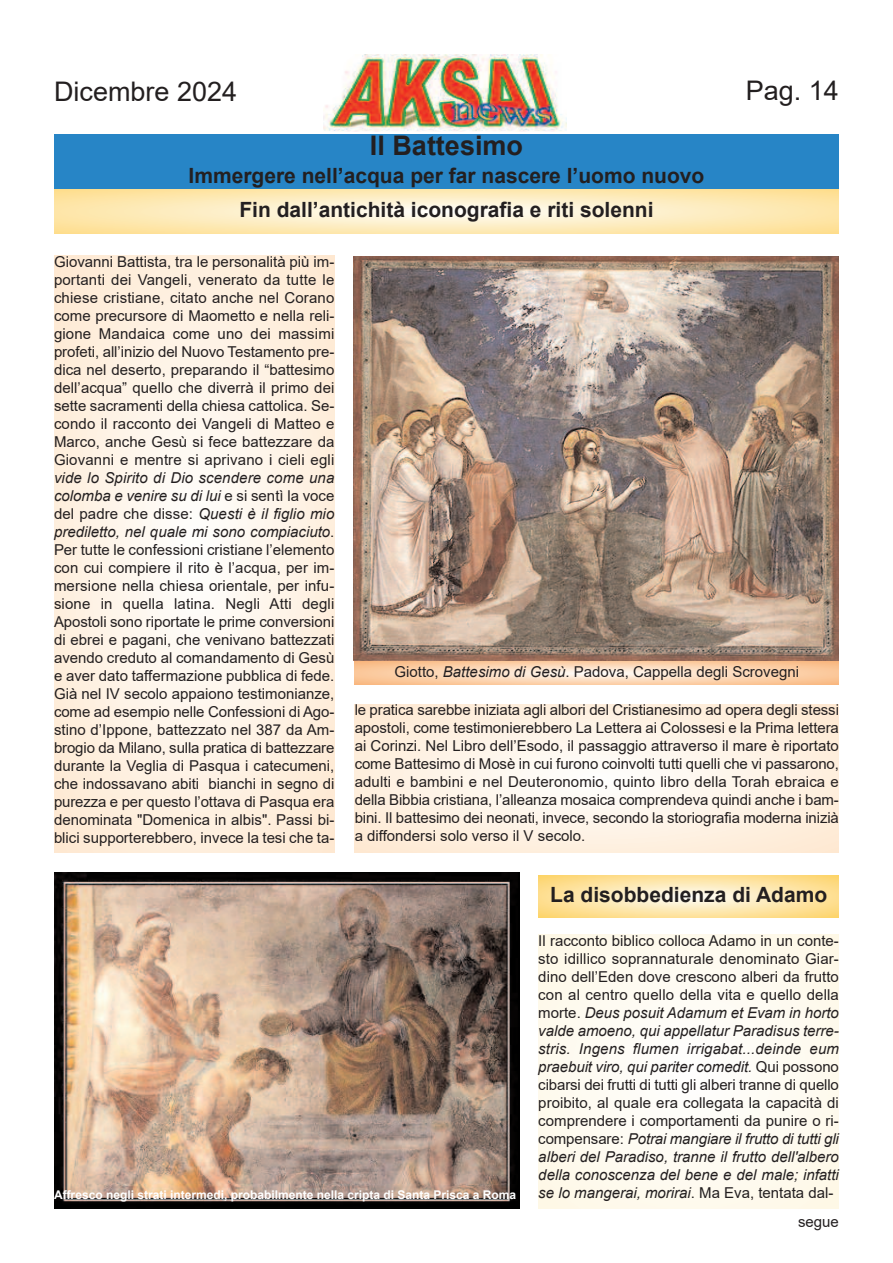
<style>
.page{position:relative;width:893px;height:1263px;background:#fff}
.page>*{position:absolute;margin:0;border:0;box-sizing:border-box;transform-origin:0 0}
.t1{font:27px "Arial";color:#231f20}
.t2{font:700 27px "Arial";color:#231f20}
.t3{font:700 21px "Arial";color:#231f20}
.t4{font:15px/18px "Arial";color:#231f20;text-align:justify}
.t5{font:italic 15px "Arial";color:#231f20}
.t6{font:700 12px "Arial";color:#fff}
.s1{font-style:italic}
.s2{font-style:normal}
</style>
<div class="page">
<img style="left:323px;top:54px;width:244px;height:78px">
<div style="left:54px;top:134px;width:785px;height:54px;background:#2785c6"></div>
<svg style="left:54px;top:256px;width:280px;height:597px"></svg>
<svg style="left:355px;top:704px;width:484px;height:149px"></svg>
<img style="left:354px;top:256px;width:485px;height:405px">
<svg style="left:355px;top:662px;width:484px;height:22px"></svg>
<svg style="left:54px;top:189px;width:785px;height:44px"></svg>
<img style="left:54px;top:872px;width:466px;height:337px">
<div style="left:538px;top:934px;width:301px;height:275px;background:#fefaf0"></div>
<svg style="left:538px;top:875px;width:301px;height:42px"></svg>
<h1 class="t1" style="left:54px;top:76px;width:185px">Dicembre 2024</h1>
<h1 class="t1" style="left:746px;top:76px;width:95px">Pag. 14</h1>
<h1 class="t2" style="left:370px;top:130px;width:155px">Il Battesimo</h1>
<h2 class="t3" style="left:189px;top:164px;width:517px">Immergere nell’acqua per far nascere l’uomo nuovo</h2>
<h2 class="t3" style="left:239px;top:198px;width:416px">Fin dall’antichità iconografia e riti solenni</h2>
<p class="t4" style="left:54px;top:252px;width:282px">Giovanni Battista, tra le personalità più im&shy;portanti dei Vangeli, venerato da tutte le chiese cristiane, citato anche nel Corano come precursore di Maometto e nella reli&shy;gione Mandaica come uno dei massimi profeti, all’inizio del Nuovo Testamento pre&shy;dica nel deserto, preparando il “battesimo dell’acqua” quello che diverrà il primo dei sette sacramenti della chiesa cattolica. Se&shy;condo il racconto dei Vangeli di Matteo e Marco, anche Gesù si fece battezzare da Giovanni e mentre si aprivano i cieli egli</p>
<p class="t4" style="left:54px;top:468px;width:282px"><span class="s1">vide lo Spirito di Dio scendere come una colomba e venire su di lui</span> e si sentì la voce del padre che disse: <span class="s1">Questi è il figlio mio prediletto, nel quale mi sono compiaciuto</span>.<br>Per tutte le confessioni cristiane l’elemento con cui compiere il rito è l’acqua, per im&shy;mersione nella chiesa orientale, per infu&shy;sione in quella latina. Negli Atti degli Apostoli sono riportate le prime conversioni di ebrei e pagani, che venivano battezzati avendo creduto al comandamento di Gesù e aver dato taffermazione pubblica di fede.<br>Già nel IV secolo appaiono testimonianze, come ad esempio nelle Confessioni di Ago&shy;stino d’Ippone, battezzato nel 387 da Am&shy;brogio da Milano, sulla pratica di battezzare durante la Veglia di Pasqua i catecumeni, che indossavano abiti bianchi in segno di purezza e per questo l’ottava di Pasqua era denominata "Domenica in albis". Passi bi&shy;blici supporterebbero, invece la tesi che ta-</p>
<p class="t4" style="left:395px;top:662px;width:406px">Giotto, <span class="s1">Battesimo di Gesù</span>. Padova, Cappella degli Scrovegni</p>
<p class="t4" style="left:355px;top:701px;width:486px">le pratica sarebbe iniziata agli albori del Cristianesimo ad opera degli stessi apostoli, come testimonierebbero La Lettera ai Colossesi e la Prima lettera ai Corinzi. Nel Libro dell’Esodo, il passaggio attraverso il mare è riportato come Battesimo di Mosè in cui furono coinvolti tutti quelli che vi passarono, adulti e bambini e nel Deuteronomio, quinto libro della Torah ebraica e della Bibbia cristiana, l’alleanza mosaica comprendeva quindi anche i bam&shy;bini. Il battesimo dei neonati, invece, secondo la storiografia moderna inizià a diffondersi solo verso il V secolo.</p>
<h2 class="t3" style="left:550px;top:883px;width:278px">La disobbedienza di Adamo</h2>
<p class="t4" style="left:538px;top:931px;width:302px">Il racconto biblico colloca Adamo in un conte&shy;sto idillico soprannaturale denominato Giar&shy;dino dell’Eden dove crescono alberi da frutto con al centro quello della vita e quello della morte. <span class="s1">Deus posuit Adamum et Evam in horto valde amoeno, qui appellatur Paradisus terre&shy;stris. Ingens flumen irrigabat...deinde eum praebuit viro, qui pariter comedit.</span> Qui possono cibarsi dei frutti di tutti gli alberi tranne di quello proibito, al quale era collegata la capacità di comprendere i comportamenti da punire o ri&shy;compensare: <span class="s1">Potrai mangiare il frutto di tutti gli alberi del Paradiso, tranne il frutto dell'albero della conoscenza del bene e del male; infatti</span></p>
<p class="t6" style="left:54px;top:1188px;width:464px">Affresco negli strati intermedi, probabilmente nella cripta di Santa Prisca a Roma</p>
<p class="t5" style="left:538px;top:1184px;width:297px">se lo mangerai, morirai<span class="s2">. Ma Eva, tentata dal-</span></p>
<p class="t4" style="left:798px;top:1213px;width:42px">segue</p>
</div>
